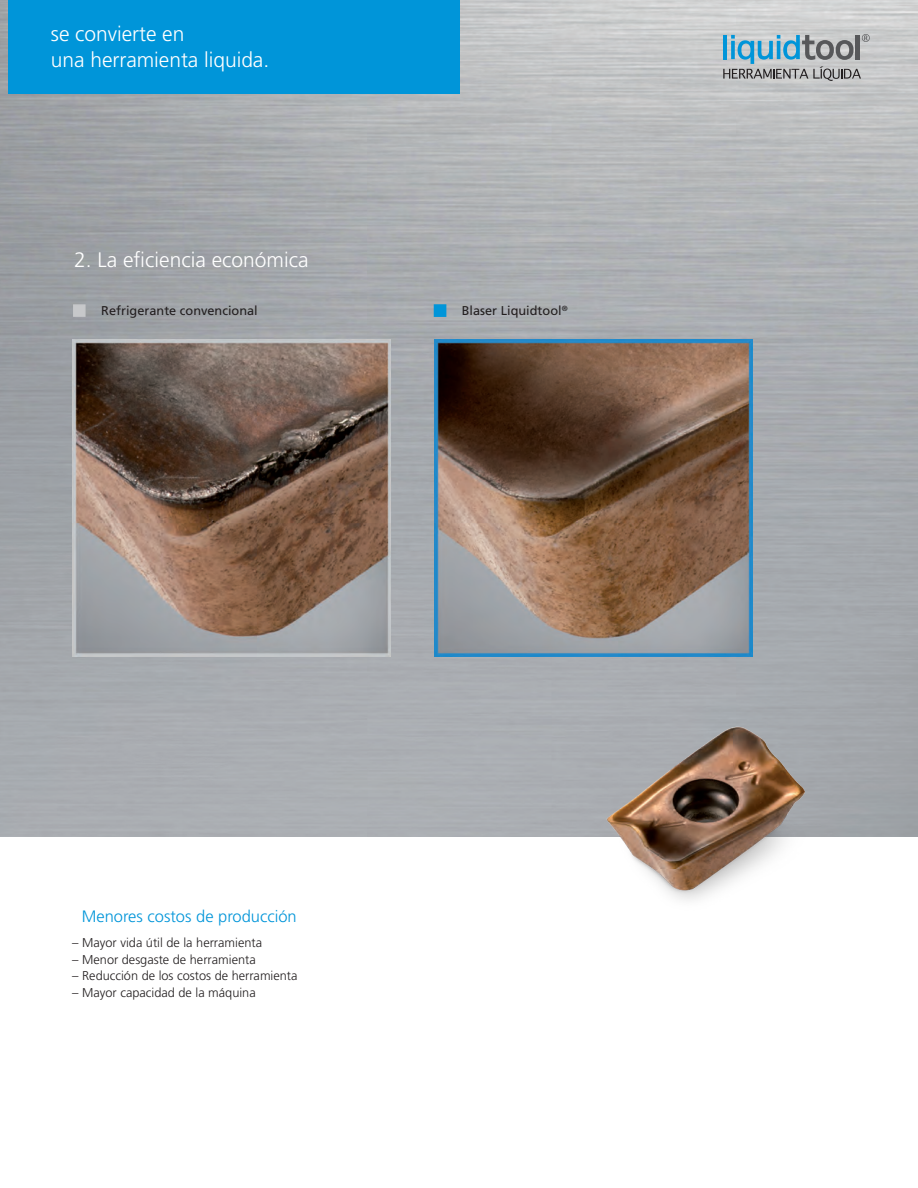
<style>
.page{position:relative;width:918px;height:1188px;background:#fff}
.page>*{position:absolute;margin:0;border:0;box-sizing:border-box;transform-origin:0 0}
.t1{font:300 21px/25.2px "Frutiger LT Std";color:#fff}
.t2{font:300 16.5px "Frutiger LT Std";color:#0095d9}
.t3{font:300 12.75px "Frutiger LT Std";color:#231f20}
.t4{font:12.75px "Frutiger LT Std";color:#231f20}
</style>
<div class="page">
<img style="left:0;top:0;width:918px;height:837px">
<div style="left:8px;top:0;width:452px;height:94px;background:#0095d9"></div>
<div style="left:73px;top:304px;width:13px;height:13px;background:#c7c8ca;border:2px solid #c7c8ca"></div>
<div style="left:434px;top:304px;width:12px;height:13px;background:#0095d9;border:2px solid #0095d9"></div>
<img style="left:434px;top:339px;width:319px;height:318px">
<img style="left:73px;top:339px;width:318px;height:318px">
<img style="left:549px;top:684px;width:336px;height:217px">
<svg style="left:723px;top:34px;width:147px;height:47px;background:#9aadb5"></svg>
<h1 class="t1" style="left:51px;top:22px;width:220px">se convierte en<br>una herramienta liquida.</h1>
<h1 class="t1" style="left:74px;top:247px;width:236px">2. La eficiencia económica</h1>
<p class="t4" style="left:101px;top:303px;width:158px">Refrigerante convencional</p>
<p class="t4" style="left:462px;top:303px;width:107px">Blaser Liquidtool<sup>®</sup></p>
<p class="t2" style="left:82px;top:907px;width:216px">Menores costos de producción</p>
<p class="t3" style="left:72px;top:936px;width:191px">– Mayor vida útil de la herramienta</p>
<p class="t3" style="left:72px;top:952px;width:185px">– Menor desgaste de herramienta</p>
<p class="t3" style="left:72px;top:969px;width:227px">– Reducción de los costos de herramienta</p>
<p class="t3" style="left:72px;top:985px;width:185px">– Mayor capacidad de la máquina</p>
</div>
